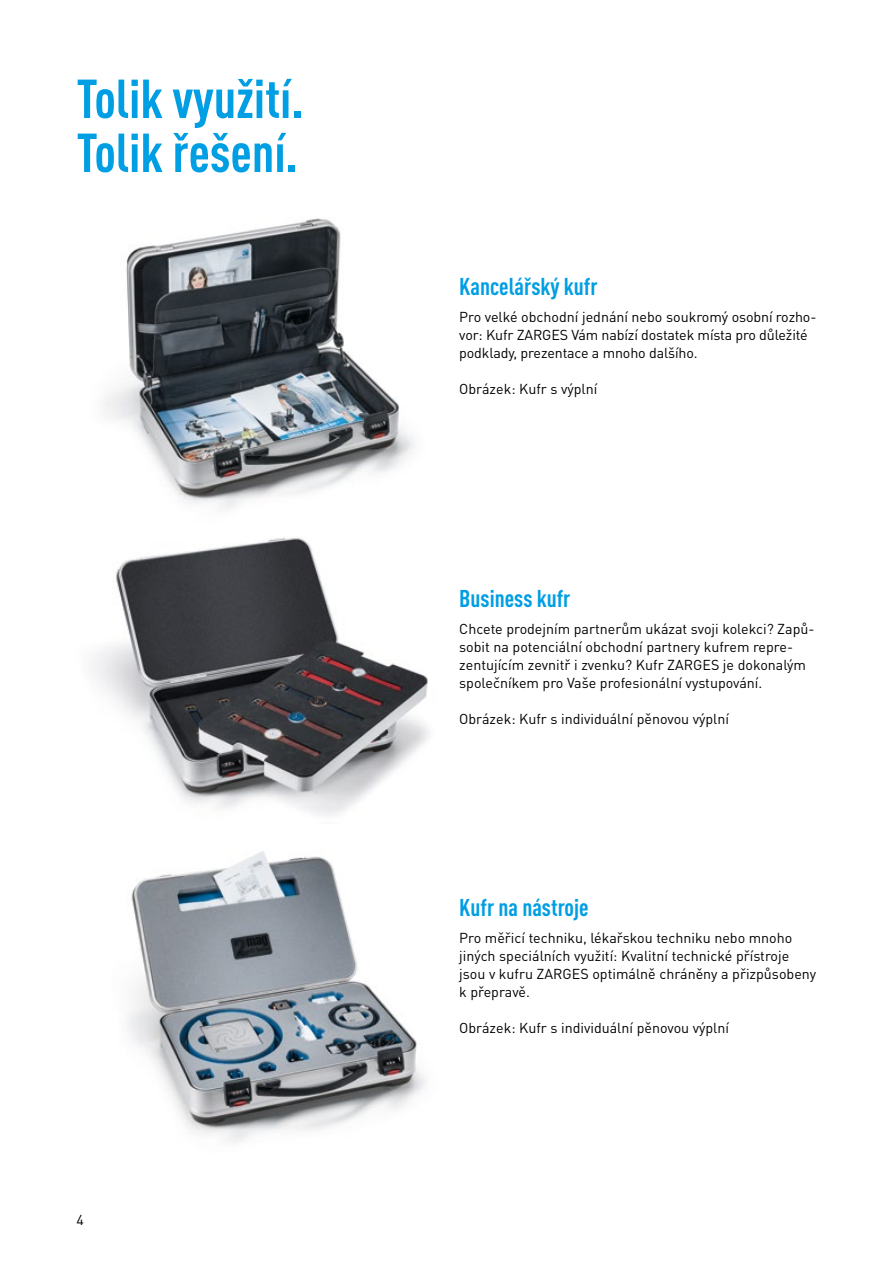
<style>
.page{position:relative;width:893px;height:1263px;background:#fff}
.page>*{position:absolute;margin:0;border:0;box-sizing:border-box;transform-origin:0 0}
.t1{font:700 condensed 54px/54px "DIN Pro";color:#009ee3}
.t2{font:700 condensed 24px "DIN Pro";color:#009ee3}
.t3{font:14.25px/18px "DIN Pro Regular Zarges";color:#000}
</style>
<div class="page">
<img style="left:128px;top:851px;width:298px;height:292px">
<img style="left:92px;top:537px;width:338px;height:279px">
<img style="left:104px;top:218px;width:311px;height:291px">
<h1 class="t1" style="left:77px;top:71px;width:229px">Tolik využití.<br>Tolik řešení.</h1>
<p class="t3" style="left:77px;top:1211px;width:9px">4</p>
<h2 class="t2" style="left:459px;top:272px;width:140px">Kancelářský kufr</h2>
<p class="t3" style="left:459px;top:308px;width:359px">Pro velké obchodní jednání nebo soukromý osobní rozho&shy;vor: Kufr ZARGES Vám nabízí dostatek místa pro důležité podklady, prezentace a mnoho dalšího.</p>
<p class="t3" style="left:459px;top:380px;width:140px">Obrázek: Kufr s výplní</p>
<h2 class="t2" style="left:459px;top:584px;width:113px">Business kufr</h2>
<p class="t3" style="left:459px;top:620px;width:357px">Chcete prodejním partnerům ukázat svoji kolekci? Zapů&shy;sobit na potenciální obchodní partnery kufrem repre&shy;zentujícím zevnitř i zvenku? Kufr ZARGES je dokonalým společníkem pro Vaše profesionální vystupování.</p>
<p class="t3" style="left:459px;top:710px;width:271px">Obrázek: Kufr s individuální pěnovou výplní</p>
<h2 class="t2" style="left:459px;top:893px;width:131px">Kufr na nástroje</h2>
<p class="t3" style="left:459px;top:929px;width:358px">Pro měřicí techniku, lékařskou techniku nebo mnoho jiných speciálních využití: Kvalitní technické přístroje jsou v kufru ZARGES optimálně chráněny a přizpůsobeny k přepravě.</p>
<p class="t3" style="left:459px;top:1019px;width:271px">Obrázek: Kufr s individuální pěnovou výplní</p>
</div>
